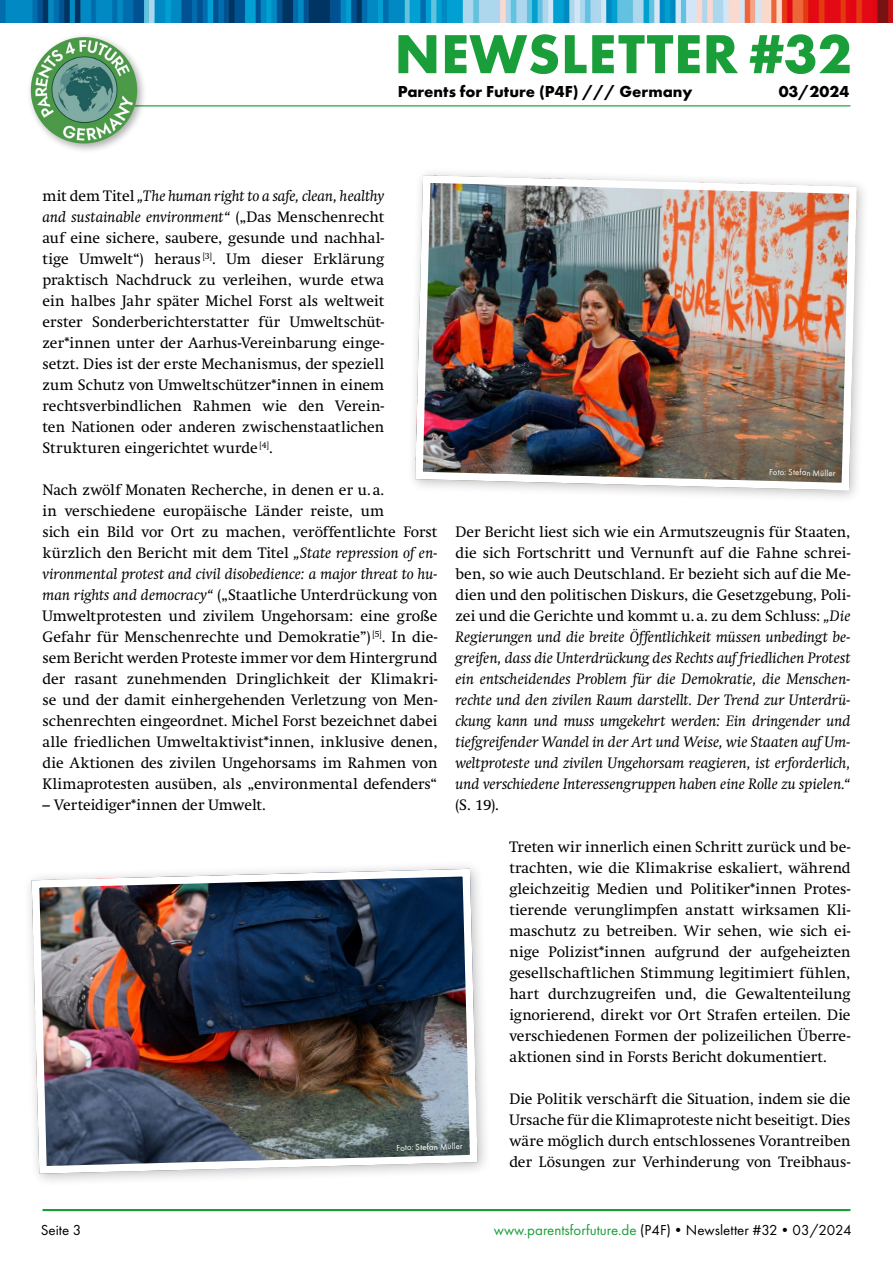
<style>
.page{position:relative;width:893px;height:1263px;background:#fff}
.page>*{position:absolute;margin:0;border:0;box-sizing:border-box;transform-origin:0 0}
.t1{font:700 57px "Futura PT";letter-spacing:.01em;color:#1a9e39}
.t2{font:700 16.5px "Futura PT";color:#000}
.t3{font:15px/21px "Swift";letter-spacing:.005em;color:#000;text-align:justify}
.t4{font:italic 15px/21px "Swift";letter-spacing:.015em;color:#000;text-align:justify}
.t5{font:15px "Futura PT";color:#000}
.t6{font:9px "Futura PT";color:#fff;scale:.96 1}
.s1{font-style:italic}
.s2{font-style:normal}
.s3{color:#1a9e39}
</style>
<div class="page">
<img style="left:29px;top:866px;width:452px;height:311px">
<img style="left:413px;top:173px;width:448px;height:321px">
<img style="left:0;top:0;width:893px;height:22px">
<hr style="left:43px;top:105px;width:807px;height:1px;background:#1a9e39">
<hr style="left:43px;top:1209px;width:807px;height:2px;background:#1a9e39">
<div style="left:26px;top:33px;width:121px;height:121px;background:#000;opacity:.33"></div>
<img style="left:31px;top:37px;width:106px;height:107px;border-radius:53px">
<h1 class="t1" style="left:394px;top:17px;width:459px">NEWSLETTER #32</h1>
<p class="t2" style="left:398px;top:81px;width:296px">Parents for Future (P4F) /// Germany</p>
<p class="t2" style="left:779px;top:81px;width:72px">03/2024</p>
<p class="t3" style="left:43px;top:185px;width:343px">mit dem Titel <span class="s1">„The human right to a safe, clean, healthy and sustainable environment“</span> („Das Menschenrecht auf eine sichere, saubere, gesunde und nachhal&shy;tige Umwelt“) heraus <sup>[3]</sup>. Um dieser Erklärung praktisch Nachdruck zu verleihen, wurde etwa ein halbes Jahr später Michel Forst als weltweit erster Sonderberichterstatter für Umweltschüt&shy;zer*innen unter der Aarhus-Vereinbarung einge&shy;setzt. Dies ist der erste Mechanismus, der speziell zum Schutz von Umweltschützer*innen in einem rechtsverbindlichen Rahmen wie den Verein&shy;ten Nationen oder anderen zwischenstaatlichen Strukturen eingerichtet wurde <sup>[4]</sup>.</p>
<p class="t3" style="left:43px;top:479px;width:396px;text-align:left">Nach zwölf Monaten Recherche, in denen er u.a.<br>in verschiedene europäische Länder reiste, um<br>sich ein Bild vor Ort zu machen, veröffentlichte Forst kürzlich den Bericht mit dem Titel <span class="s1">„State repression of en&shy;vironmental protest and civil disobedience: a major threat to hu&shy;man rights and democracy“</span> („Staatliche Unterdrückung von Umweltprotesten und zivilem Ungehorsam: eine große Gefahr für Menschenrechte und Demokratie”) <sup>[5]</sup>. In die&shy;sem Bericht werden Proteste immer vor dem Hintergrund der rasant zunehmenden Dringlichkeit der Klimakri&shy;se und der damit einhergehenden Verletzung von Men&shy;schenrechten eingeordnet. Michel Forst bezeichnet dabei alle friedlichen Umweltaktivist*innen, inklusive denen, die Aktionen des zivilen Ungehorsams im Rahmen von Klimaprotesten ausüben, als „environmental defenders“</p>
<p class="t3" style="left:43px;top:794px;width:225px">– Verteidiger*innen der Umwelt.</p>
<p class="t6" style="left:769px;top:466px;width:71px;rotate:2deg">Foto: Stefan Müller</p>
<p class="t4" style="left:455px;top:521px;width:396px"><span class="s2">Der Bericht liest sich wie ein Armutszeugnis für Staaten, die sich Fortschritt und Vernunft auf die Fahne schrei&shy;ben, so wie auch Deutschland. Er bezieht sich auf die Me&shy;dien und den politischen Diskurs, die Gesetzgebung, Poli&shy;zei und die Gerichte und kommt u.a. zu dem Schluss:</span> „Die Regierungen und die breite Öffentlichkeit müssen unbedingt be&shy;greifen, dass die Unterdrückung des Rechts auf friedlichen Protest ein entscheidendes Problem für die Demokratie, die Menschen&shy;rechte und den zivilen Raum darstellt. Der Trend zur Unterdrü&shy;ckung kann und muss umgekehrt werden: Ein dringender und tiefgreifender Wandel in der Art und Weise, wie Staaten auf Um&shy;weltproteste und zivilen Ungehorsam reagieren, ist erforderlich, und verschiedene Interessengruppen haben eine Rolle zu spielen.“</p>
<p class="t3" style="left:455px;top:794px;width:45px">(S. 19).</p>
<p class="t3" style="left:509px;top:836px;width:343px">Treten wir innerlich einen Schritt zurück und be&shy;trachten, wie die Klimakrise eskaliert, während gleichzeitig Medien und Politiker*innen Protes&shy;tierende verunglimpfen anstatt wirksamen Kli&shy;maschutz zu betreiben. Wir sehen, wie sich ei&shy;nige Polizist*innen aufgrund der aufgeheizten gesellschaftlichen Stimmung legitimiert fühlen, hart durchzugreifen und, die Gewaltenteilung ignorierend, direkt vor Ort Strafen erteilen. Die verschiedenen Formen der polizeilichen Überre&shy;aktionen sind in Forsts Bericht dokumentiert.</p>
<p class="t3" style="left:509px;top:1088px;width:343px">Die Politik verschärft die Situation, indem sie die Ursache für die Klimaproteste nicht beseitigt. Dies wäre möglich durch entschlossenes Vorantreiben der Lösungen zur Verhinderung von Treibhaus-</p>
<p class="t6" style="left:396px;top:1142px;width:71px;rotate:-2deg">Foto: Stefan Müller</p>
<p class="t5" style="left:41px;top:1221px;width:42px">Seite 3</p>
<p class="t5" style="left:494px;top:1221px;width:359px"><span class="s3">www.parentsforfuture.de</span> (P4F)•Newsletter #32•03/2024</p>
</div>
